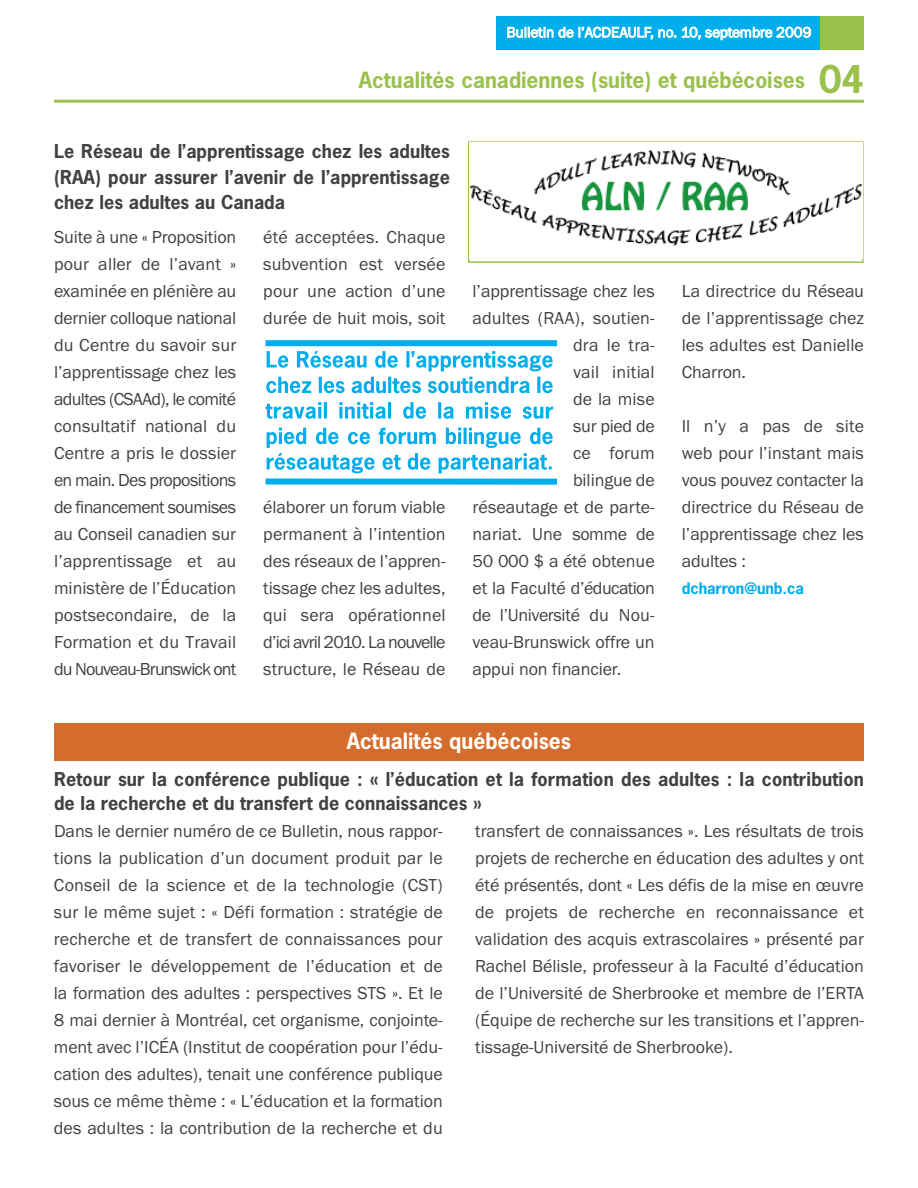
<style>
.page{position:relative;width:918px;height:1188px;background:#fff}
.page>*{position:absolute;margin:0;border:0;box-sizing:border-box;transform-origin:0 0}
.t1{font:700 21px "News Gothic Std";color:#9bc14d}
.t2{font:700 21px "News Gothic Std";color:#fff}
.t3{font:18px/27px "Franklin Gothic";color:#404143;text-align:justify}
.t4{font:700 18px/25.5px "News Gothic Std";letter-spacing:.005em;color:#404143;text-align:justify}
.t5{font:18px "Franklin Gothic";letter-spacing:-.025em;color:#404143}
.t6{font:18px "Franklin Gothic";letter-spacing:-.02em;color:#404143}
.t7{font:15px "Franklin Gothic";letter-spacing:-.005em;color:#fff}
.t8{font:700 15px "News Gothic Std";letter-spacing:-.005em;color:#00aded}
.s1{font-size:36px}
</style>
<div class="page">
<hr style="left:54px;top:100px;width:810px;height:3px;background:#9bc14d">
<div style="left:497px;top:16px;width:324px;height:34px;background:#00aded"></div>
<div style="left:821px;top:17px;width:43px;height:33px;background:#9bc14d"></div>
<div style="left:468px;top:141px;width:396px;height:122px;border:2px solid #9bc14d"></div>
<img style="left:470px;top:143px;width:392px;height:116px">
<div style="left:54px;top:723px;width:810px;height:38px;background:#d46c2d"></div>
<svg style="left:267px;top:428px;width:286px;height:45px"></svg>
<svg style="left:265px;top:402px;width:288px;height:17px"></svg>
<svg style="left:266px;top:377px;width:287px;height:16px"></svg>
<svg style="left:267px;top:351px;width:286px;height:20px"></svg>
<div style="left:266px;top:340px;width:291px;height:6px;background:#00aded"></div>
<div style="left:266px;top:479px;width:291px;height:6px;background:#00aded"></div>
<p class="t7" style="left:506px;top:24px;width:307px">Bulletin de l’ACDEAULF, no. 10, septembre 2009</p>
<p class="t1" style="left:359px;top:69px;width:507px">Actualités canadiennes (suite) et québécoises <span class="s1">04</span></p>
<p class="t4" style="left:54px;top:139px;width:398px">Le Réseau de l’apprentissage chez les adultes (RAA) pour assurer l’avenir de l’apprentissage chez les adultes au Canada</p>
<p class="t3" style="left:54px;top:224px;width:184px">Suite à une « Proposition pour aller de l’avant » examinée en plénière au dernier colloque national du Centre du savoir sur l’apprentissage chez les adultes (CSAAd), le comité consultatif national du Centre a pris le dossier en main. Des propositions de financement soumises au Conseil canadien sur l’apprentissage et au ministère de l’Éducation postsecondaire, de la Formation et du Travail du Nouveau-Brunswick ont</p>
<p class="t3" style="left:263px;top:224px;width:184px">été acceptées. Chaque subvention est versée pour une action d’une durée de huit mois, soit</p>
<p class="t3" style="left:263px;top:494px;width:184px">élaborer un forum viable permanent à l’intention des réseaux de l’appren&shy;tissage chez les adultes, qui sera opérationnel d’ici avril 2010. La nouvelle structure, le Réseau de</p>
<p class="t3" style="left:473px;top:278px;width:184px">l’apprentissage chez les</p>
<p class="t3" style="left:473px;top:305px;width:184px">adultes (RAA), soutien-</p>
<p class="t3" style="left:573px;top:332px;width:83px">dra le tra-</p>
<p class="t3" style="left:573px;top:359px;width:83px">vail initial</p>
<p class="t3" style="left:573px;top:386px;width:83px">de la mise</p>
<p class="t3" style="left:573px;top:413px;width:83px">sur pied de</p>
<p class="t3" style="left:573px;top:440px;width:83px">ce forum</p>
<p class="t3" style="left:573px;top:467px;width:83px">bilingue de</p>
<p class="t3" style="left:473px;top:494px;width:184px">réseautage et de parte-</p>
<p class="t3" style="left:473px;top:521px;width:184px">nariat. Une somme de</p>
<p class="t3" style="left:473px;top:548px;width:184px">50 000 $ a été obtenue</p>
<p class="t5" style="left:473px;top:578px;width:184px">et la Faculté d’éducation</p>
<p class="t6" style="left:473px;top:605px;width:184px">de l’Université du Nou-</p>
<p class="t3" style="left:473px;top:629px;width:184px">veau-Brunswick offre un</p>
<p class="t3" style="left:473px;top:656px;width:150px">appui non financier.</p>
<p class="t3" style="left:682px;top:278px;width:184px">La directrice du Réseau de l’apprentissage chez les adultes est Danielle Charron.</p>
<p class="t3" style="left:682px;top:413px;width:184px">Il n’y a pas de site web pour l’instant mais vous pouvez contacter la directrice du Réseau de l’apprentissage chez les adultes :</p>
<p class="t8" style="left:682px;top:580px;width:124px">dcharron@unb.ca</p>
<p class="t2" style="left:347px;top:729px;width:226px">Actualités québécoises</p>
<p class="t4" style="left:54px;top:768px;width:811px;line-height:24px">Retour sur la conférence publique : « l’éducation et la formation des adultes : la contribution de la recherche et du transfert de connaissances »</p>
<p class="t3" style="left:54px;top:818px;width:390px">Dans le dernier numéro de ce Bulletin, nous rappor&shy;tions la publication d’un document produit par le Conseil de la science et de la technologie (CST) sur le même sujet : « Défi formation : stratégie de recherche et de transfert de connaissances pour favoriser le développement de l’éducation et de la formation des adultes : perspectives STS ». Et le 8 mai dernier à Montréal, cet organisme, conjointe&shy;ment avec l’ICÉA (Institut de coopération pour l’édu&shy;cation des adultes), tenait une conférence publique sous ce même thème : « L’éducation et la formation des adultes : la contribution de la recherche et du</p>
<p class="t3" style="left:475px;top:818px;width:390px">transfert de connaissances ». Les résultats de trois projets de recherche en éducation des adultes y ont été présentés, dont « Les défis de la mise en œuvre de projets de recherche en reconnaissance et validation des acquis extrascolaires » présenté par Rachel Bélisle, professeur à la Faculté d’éducation de l’Université de Sherbrooke et membre de l’ERTA (Équipe de recherche sur les transitions et l’appren&shy;tissage-Université de Sherbrooke).</p>
</div>
